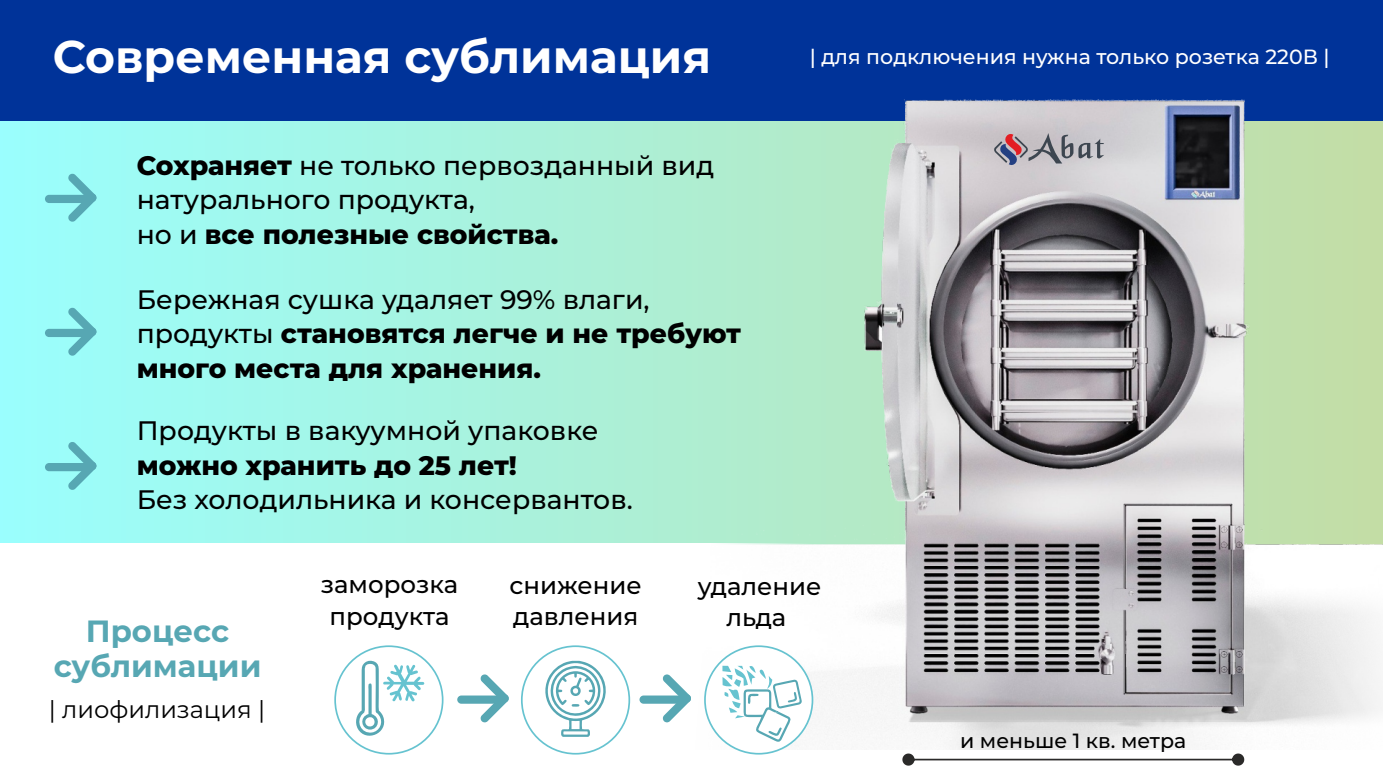
<style>
.page{position:relative;width:1383px;height:778px;background:#fff}
.page>*{position:absolute;margin:0;border:0;box-sizing:border-box;transform-origin:0 0}
.t1{font:700 45.9px "Montserrat";color:#fff}
.t2{font:700 30.6px/35.4px "Montserrat";color:#57a7b3;text-align:center}
.t3{font:500 26.7px/34.5px "Montserrat";color:#000}
.t4{font:800 26.7px/34.5px "Montserrat";color:#000}
.t5{font:500 24.3px/31.5px "Montserrat";color:#000;text-align:center}
.t6{font:24.3px "Montserrat";color:#000}
.t7{font:500 20.4px "Montserrat";color:#fff}
.t8{font:500 20.4px "Montserrat";color:#000}
.s1{font-weight:800}
.s2{font-weight:500}
</style>
<div class="page">
<svg style="left:0;top:120px;width:693px;height:423px;background:#a3f5e6"></svg>
<div style="left:0;top:0;width:1382px;height:120px;background:#039"></div>
<img style="left:693px;top:99px;width:689px;height:650px">
<svg style="left:1269px;top:545px;width:113px;height:204px"></svg>
<div style="left:0;top:543px;width:869px;height:235px;background:#fff"></div>
<svg style="left:994px;top:133px;width:110px;height:33px;background:#a9a0a8"></svg>
<div style="left:334px;top:645px;width:109px;height:109px;background:#fff;border:2px solid #66c3d0;border-radius:50%"></div>
<div style="left:521px;top:645px;width:109px;height:109px;background:#fff;border:2px solid #66c3d0;border-radius:50%"></div>
<svg style="left:354px;top:660px;width:70px;height:82px"></svg>
<svg style="left:545px;top:660px;width:61px;height:76px"></svg>
<div style="left:704px;top:645px;width:109px;height:109px;background:#fff;border:2px solid #66c3d0;border-radius:50%"></div>
<svg style="left:722px;top:664px;width:80px;height:79px"></svg>
<div style="left:457px;top:695px;width:46px;height:8px;background:#57a7b3;border-radius:4px"></div>
<svg style="left:480px;top:674px;width:29px;height:48px"></svg>
<div style="left:639px;top:695px;width:46px;height:8px;background:#57a7b3;border-radius:4px"></div>
<svg style="left:662px;top:674px;width:29px;height:48px"></svg>
<div style="left:45px;top:195px;width:46px;height:8px;background:#57a7b3;border-radius:4px"></div>
<svg style="left:68px;top:173px;width:29px;height:49px"></svg>
<div style="left:45px;top:329px;width:46px;height:8px;background:#57a7b3;border-radius:4px"></div>
<svg style="left:68px;top:307px;width:29px;height:49px"></svg>
<div style="left:45px;top:463px;width:46px;height:8px;background:#57a7b3;border-radius:4px"></div>
<svg style="left:68px;top:441px;width:29px;height:49px"></svg>
<svg style="left:902px;top:753px;width:342px;height:12px"></svg>
<h1 class="t1" style="left:53px;top:29px;width:660px">Современная сублимация</h1>
<p class="t7" style="left:809px;top:44px;width:521px">| для подключения нужна только розетка 220В |</p>
<p class="t3" style="left:137px;top:148px;width:579px"><span class="s1">Сохраняет</span> не только первозданный вид натурального продукта,<br>но и <span class="s1">все полезные свойства.</span></p>
<p class="t4" style="left:137px;top:282px;width:606px"><span class="s2">Бережная сушка удаляет 99% влаги, продукты</span> становятся легче и не требуют много места для хранения.</p>
<p class="t3" style="left:137px;top:413px;width:463px">Продукты в вакуумной упаковке</p>
<p class="t4" style="left:137px;top:448px;width:382px">можно хранить до 25 лет!</p>
<p class="t3" style="left:137px;top:482px;width:497px">Без холодильника и консервантов.</p>
<p class="t2" style="left:54px;top:613px;width:209px">Процесс сублимации</p>
<p class="t6" style="left:49px;top:694px;width:218px">| лиофилизация |</p>
<p class="t5" style="left:321px;top:569px;width:139px">заморозка продукта</p>
<p class="t5" style="left:509px;top:569px;width:134px;text-align:left">снижение давления</p>
<p class="t5" style="left:697px;top:570px;width:125px">удаление льда</p>
<p class="t8" style="left:960px;top:728px;width:228px">и меньше 1 кв. метра</p>
</div>
